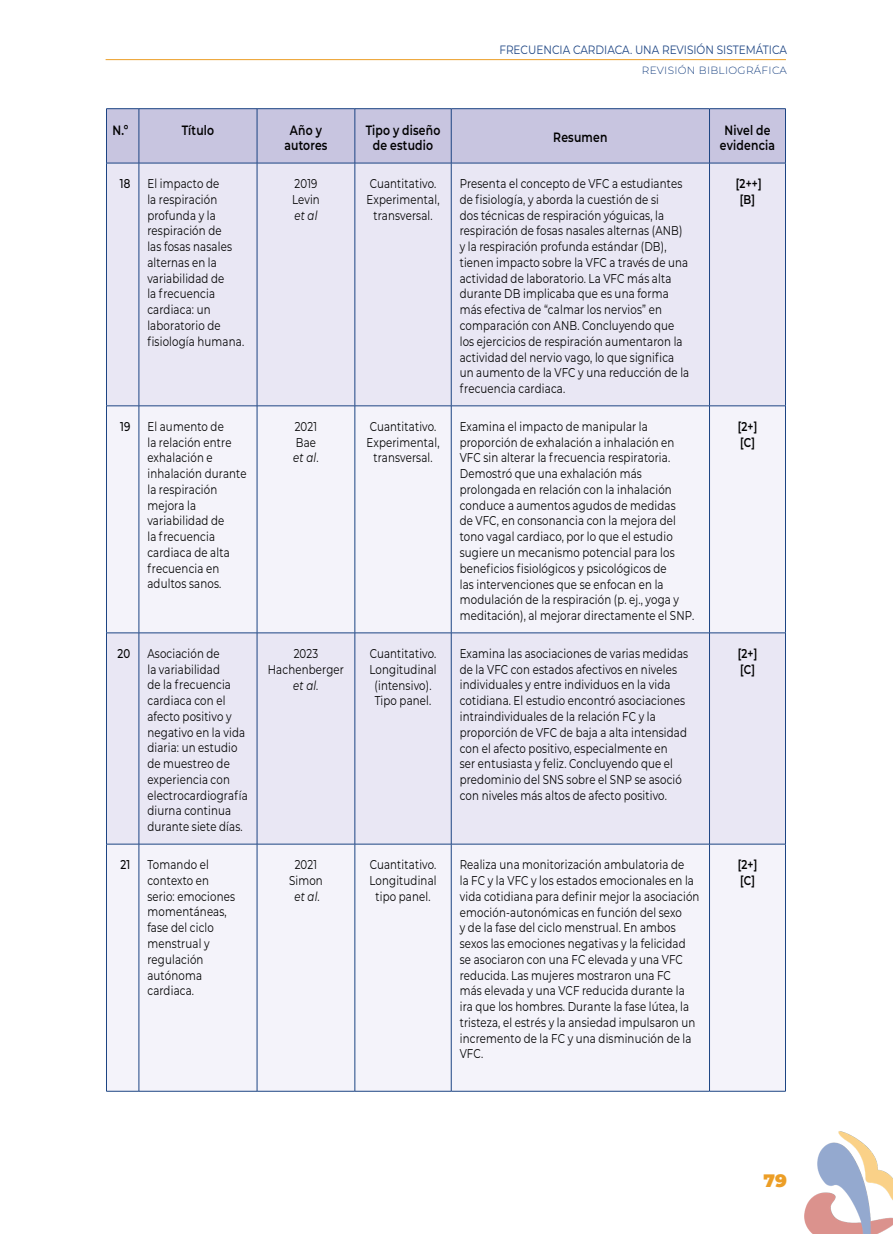
<style>
.page{position:relative;width:893px;height:1234px;background:#fff}
.page>*{position:absolute;margin:0;border:0;box-sizing:border-box;transform-origin:0 0}
.t1{font:900 18px "Montserrat";color:#ec9e26}
.t2{font:600 13.5px/15.8px "Montserrat";letter-spacing:.02em;color:#000;text-align:center;scale:.8 1}
.t3{font:12.75px/15.8px "Montserrat";letter-spacing:.015em;color:#000;scale:.8 1}
.t4{font:600 12.75px/15.8px "Montserrat";color:#000;scale:.8 1}
.t5{font:italic 12.75px "Montserrat";color:#000;scale:.8 1}
.t6{font:500 12.75px "Montserrat";letter-spacing:.02em;color:#000;scale:.8 1}
.t7{font:12.15px "Montserrat";color:#1c4483;scale:.87 1}
.t8{font:300 10.5px "Montserrat";letter-spacing:.03em;color:#1c4483}
.s1{font-style:italic}
</style>
<div class="page">
<hr style="left:106px;top:59px;width:680px;height:1px;background:#ec9e26">
<img style="left:804px;top:1131px;width:89px;height:102px">
<div style="left:107px;top:109px;width:678px;height:54px;background:#c8c5e0"></div>
<div style="left:107px;top:164px;width:678px;height:241px;background:#e9e7f4"></div>
<svg style="left:107px;top:406px;width:678px;height:684px;fill:#f4f3fa"></svg>
<hr style="left:106px;top:108px;width:33px;height:1px;background:#1c4483">
<hr style="left:106px;top:109px;width:1px;height:54px;background:#1c4483">
<hr style="left:139px;top:108px;width:118px;height:1px;background:#1c4483">
<hr style="left:139px;top:109px;width:1px;height:54px;background:#1c4483">
<hr style="left:257px;top:108px;width:98px;height:1px;background:#1c4483">
<hr style="left:257px;top:109px;width:1px;height:54px;background:#1c4483">
<hr style="left:355px;top:108px;width:96px;height:1px;background:#1c4483">
<hr style="left:355px;top:109px;width:1px;height:54px;background:#1c4483">
<hr style="left:451px;top:108px;width:258px;height:1px;background:#1c4483">
<hr style="left:451px;top:109px;width:1px;height:54px;background:#1c4483">
<hr style="left:709px;top:108px;width:77px;height:1px;background:#1c4483">
<hr style="left:709px;top:109px;width:1px;height:54px;background:#1c4483">
<hr style="left:785px;top:109px;width:1px;height:54px;background:#1c4483">
<hr style="left:106px;top:163px;width:33px;height:1px;background:#1c4483">
<hr style="left:106px;top:163px;width:1px;height:242px;background:#1c4483">
<hr style="left:139px;top:163px;width:118px;height:1px;background:#1c4483">
<hr style="left:139px;top:163px;width:1px;height:242px;background:#1c4483">
<hr style="left:257px;top:163px;width:98px;height:1px;background:#1c4483">
<hr style="left:257px;top:163px;width:1px;height:242px;background:#1c4483">
<hr style="left:355px;top:163px;width:96px;height:1px;background:#1c4483">
<hr style="left:355px;top:163px;width:1px;height:242px;background:#1c4483">
<hr style="left:451px;top:163px;width:258px;height:1px;background:#1c4483">
<hr style="left:451px;top:163px;width:1px;height:242px;background:#1c4483">
<hr style="left:709px;top:163px;width:77px;height:1px;background:#1c4483">
<hr style="left:709px;top:163px;width:1px;height:242px;background:#1c4483">
<hr style="left:785px;top:163px;width:1px;height:242px;background:#1c4483">
<hr style="left:106px;top:405px;width:33px;height:1px;background:#1c4483">
<hr style="left:106px;top:406px;width:1px;height:226px;background:#1c4483">
<hr style="left:139px;top:405px;width:118px;height:1px;background:#1c4483">
<hr style="left:139px;top:406px;width:1px;height:226px;background:#1c4483">
<hr style="left:257px;top:405px;width:98px;height:1px;background:#1c4483">
<hr style="left:257px;top:406px;width:1px;height:226px;background:#1c4483">
<hr style="left:355px;top:405px;width:96px;height:1px;background:#1c4483">
<hr style="left:355px;top:406px;width:1px;height:226px;background:#1c4483">
<hr style="left:451px;top:405px;width:258px;height:1px;background:#1c4483">
<hr style="left:451px;top:406px;width:1px;height:226px;background:#1c4483">
<hr style="left:709px;top:405px;width:77px;height:1px;background:#1c4483">
<hr style="left:709px;top:406px;width:1px;height:226px;background:#1c4483">
<hr style="left:785px;top:406px;width:1px;height:226px;background:#1c4483">
<hr style="left:106px;top:632px;width:33px;height:1px;background:#1c4483">
<hr style="left:106px;top:633px;width:1px;height:210px;background:#1c4483">
<hr style="left:139px;top:632px;width:118px;height:1px;background:#1c4483">
<hr style="left:139px;top:633px;width:1px;height:210px;background:#1c4483">
<hr style="left:257px;top:632px;width:98px;height:1px;background:#1c4483">
<hr style="left:257px;top:633px;width:1px;height:210px;background:#1c4483">
<hr style="left:355px;top:632px;width:96px;height:1px;background:#1c4483">
<hr style="left:355px;top:633px;width:1px;height:210px;background:#1c4483">
<hr style="left:451px;top:632px;width:258px;height:1px;background:#1c4483">
<hr style="left:451px;top:633px;width:1px;height:210px;background:#1c4483">
<hr style="left:709px;top:632px;width:77px;height:1px;background:#1c4483">
<hr style="left:709px;top:633px;width:1px;height:210px;background:#1c4483">
<hr style="left:785px;top:633px;width:1px;height:210px;background:#1c4483">
<hr style="left:106px;top:843px;width:33px;height:1px;background:#1c4483">
<hr style="left:106px;top:844px;width:1px;height:246px;background:#1c4483">
<hr style="left:139px;top:843px;width:118px;height:1px;background:#1c4483">
<hr style="left:139px;top:844px;width:1px;height:246px;background:#1c4483">
<hr style="left:257px;top:843px;width:98px;height:1px;background:#1c4483">
<hr style="left:257px;top:844px;width:1px;height:246px;background:#1c4483">
<hr style="left:355px;top:843px;width:96px;height:1px;background:#1c4483">
<hr style="left:355px;top:844px;width:1px;height:246px;background:#1c4483">
<hr style="left:451px;top:843px;width:258px;height:1px;background:#1c4483">
<hr style="left:451px;top:844px;width:1px;height:246px;background:#1c4483">
<hr style="left:709px;top:843px;width:77px;height:1px;background:#1c4483">
<hr style="left:709px;top:844px;width:1px;height:246px;background:#1c4483">
<hr style="left:785px;top:844px;width:1px;height:246px;background:#1c4483">
<hr style="left:106px;top:1090px;width:33px;height:1px;background:#1c4483">
<hr style="left:139px;top:1090px;width:118px;height:1px;background:#1c4483">
<hr style="left:257px;top:1090px;width:98px;height:1px;background:#1c4483">
<hr style="left:355px;top:1090px;width:96px;height:1px;background:#1c4483">
<hr style="left:451px;top:1090px;width:258px;height:1px;background:#1c4483">
<hr style="left:709px;top:1090px;width:77px;height:1px;background:#1c4483">
<p class="t7" style="left:499px;top:41px;width:332px">FRECUENCIA CARDIACA. UNA REVISIÓN SISTEMÁTICA</p>
<p class="t8" style="left:642px;top:63px;width:147px">REVISIÓN BIBLIOGRÁFICA</p>
<p class="t2" style="left:113px;top:121px;width:21px">N.º</p>
<p class="t2" style="left:182px;top:121px;width:42px">Título</p>
<p class="t2" style="left:284px;top:121px;width:55px">Año y autores</p>
<p class="t2" style="left:366px;top:121px;width:95px">Tipo y diseño de estudio</p>
<p class="t2" style="left:553px;top:129px;width:69px">Resumen</p>
<p class="t2" style="left:720px;top:121px;width:70px">Nivel de evidencia</p>
<p class="t6" style="left:120px;top:175px;width:15px">18</p>
<p class="t3" style="left:147px;top:175px;width:122px">El impacto de<br>la respiración profunda y la respiración de<br>las fosas nasales alternas en la variabilidad de<br>la frecuencia cardiaca: un laboratorio de fisiología humana.</p>
<p class="t3" style="left:292px;top:175px;width:36px">2019<br>Levin</p>
<p class="t3" style="left:367px;top:175px;width:93px;text-align:center">Cuantitativo.<br>Experimental, transversal.</p>
<p class="t3" style="left:460px;top:175px;width:288px">Presenta el concepto de VFC a estudiantes de fisiología, y aborda la cuestión de si<br>dos técnicas de respiración yóguicas, la respiración de fosas nasales alternas (ANB) y la respiración profunda estándar (DB), tienen impacto sobre la VFC a través de una actividad de laboratorio. La VFC más alta durante DB implicaba que es una forma más efectiva de “calmar los nervios” en comparación con ANB. Concluyendo que los ejercicios de respiración aumentaron la actividad del nervio vago, lo que significa un aumento de la VFC y una reducción de la frecuencia cardiaca.</p>
<p class="t4" style="left:736px;top:175px;width:34px;text-align:center">[2++] [B]</p>
<p class="t5" style="left:294px;top:206px;width:30px">et al</p>
<p class="t6" style="left:120px;top:417px;width:14px">19</p>
<p class="t3" style="left:147px;top:418px;width:125px">El aumento de<br>la relación entre exhalación e inhalación durante la respiración mejora la variabilidad de<br>la frecuencia cardiaca de alta frecuencia en adultos sanos.</p>
<p class="t3" style="left:293px;top:418px;width:33px">2021<br>Bae <span class="s1">et al</span>.</p>
<p class="t3" style="left:367px;top:418px;width:93px;text-align:center">Cuantitativo.<br>Experimental, transversal.</p>
<p class="t3" style="left:460px;top:418px;width:295px">Examina el impacto de manipular la proporción de exhalación a inhalación en VFC sin alterar la frecuencia respiratoria.<br>Demostró que una exhalación más prolongada en relación con la inhalación conduce a aumentos agudos de medidas<br>de VFC, en consonancia con la mejora del tono vagal cardiaco, por lo que el estudio sugiere un mecanismo potencial para los beneficios fisiológicos y psicológicos de<br>las intervenciones que se enfocan en la modulación de la respiración (p. ej., yoga y meditación), al mejorar directamente el SNP.</p>
<p class="t4" style="left:738px;top:418px;width:26px">[2+] [C]</p>
<p class="t6" style="left:118px;top:644px;width:18px">20</p>
<p class="t3" style="left:147px;top:645px;width:127px">Asociación de<br>la variabilidad<br>de la frecuencia cardiaca con el afecto positivo y negativo en la vida diaria: un estudio de muestreo de experiencia con electrocardiografía diurna continua durante siete días.</p>
<p class="t3" style="left:268px;top:644px;width:97px;text-align:center">2023<br>Hachenberger</p>
<p class="t3" style="left:369px;top:645px;width:86px;text-align:center">Cuantitativo.<br>Longitudinal (intensivo).<br>Tipo panel.</p>
<p class="t3" style="left:460px;top:645px;width:287px">Examina las asociaciones de varias medidas de la VFC con estados afectivos en niveles individuales y entre individuos en la vida cotidiana. El estudio encontró asociaciones intraindividuales de la relación FC y la proporción de VFC de baja a alta intensidad con el afecto positivo, especialmente en<br>ser entusiasta y feliz. Concluyendo que el predominio del SNS sobre el SNP se asoció con niveles más altos de afecto positivo.</p>
<p class="t4" style="left:738px;top:644px;width:26px">[2+] [C]</p>
<p class="t5" style="left:293px;top:676px;width:33px">et al.</p>
<p class="t6" style="left:121px;top:855px;width:14px">21</p>
<p class="t3" style="left:147px;top:856px;width:111px">Tomando el contexto en serio: emociones momentáneas, fase del ciclo menstrual y regulación autónoma cardiaca.</p>
<p class="t3" style="left:289px;top:856px;width:44px;text-align:center">2021<br>Simon <span class="s1">et al</span>.</p>
<p class="t3" style="left:369px;top:856px;width:86px;text-align:center">Cuantitativo.<br>Longitudinal tipo panel.</p>
<p class="t3" style="left:460px;top:856px;width:301px">Realiza una monitorización ambulatoria de<br>la FC y la VFC y los estados emocionales en la vida cotidiana para definir mejor la asociación emoción-autonómicas en función del sexo<br>y de la fase del ciclo menstrual. En ambos sexos las emociones negativas y la felicidad se asociaron con una FC elevada y una VFC reducida. Las mujeres mostraron una FC<br>más elevada y una VCF reducida durante la ira que los hombres. Durante la fase lútea, la tristeza, el estrés y la ansiedad impulsaron un incremento de la FC y una disminución de la VFC.</p>
<p class="t4" style="left:738px;top:856px;width:26px">[2+] [C]</p>
<h1 class="t1" style="left:763px;top:1166px;width:25px">79</h1>
</div>
